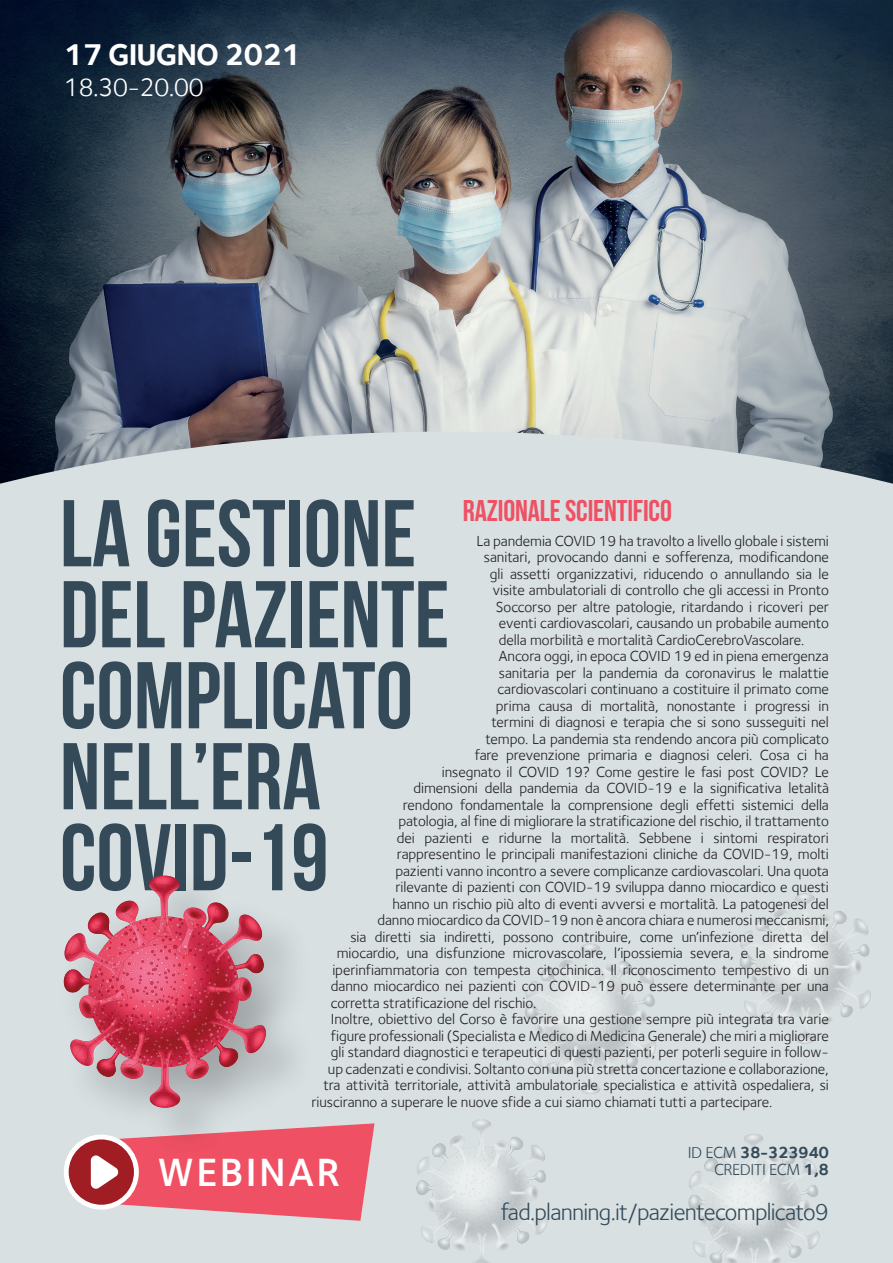
<style>
.page{position:relative;width:893px;height:1263px;background:#fff}
.page>*{position:absolute;margin:0;border:0;box-sizing:border-box;transform-origin:0 0}
.t1{font:94.5px/81px "Bebas Neue";color:#344a59}
.t2{font:600 40.5px "Foundry Sterling";letter-spacing:.06em;color:#fff}
.t3{font:700 30.9px "Foundry Sterling";letter-spacing:-.03em;color:#fff}
.t4{font:30px "Bebas Neue";letter-spacing:-.005em;color:#ef5063}
.t5{font:26.1px "Foundry Sterling";letter-spacing:-.03em;color:#fff}
.t6{font:24px "Foundry Sterling";letter-spacing:-.03em;color:#344a59}
.t7{font:16.5px/16.5px "Foundry Sterling";letter-spacing:-.03em;color:#344a59;text-align:right}
.t8{font:15px "Foundry Sterling";letter-spacing:-.005em;color:#231f20}
.s1{font-weight:700}
</style>
<div class="page">
<img style="left:0;top:0;width:893px;height:432px">
<div style="left:0;top:432px;width:893px;height:831px;background:#d8e0e2"></div>
<div style="left:64px;top:1134px;width:75px;height:75px;background:#fff;border-radius:50%"></div>
<div style="left:69px;top:1139px;width:65px;height:66px;background:#9f1d23;border-radius:50%"></div>
<svg style="left:81px;top:1123px;width:293px;height:98px"></svg>
<div style="left:58px;top:869px;width:258px;height:289px;background:#231f20;opacity:.3"></div>
<svg style="left:63px;top:884px;width:203px;height:224px"></svg>
<img style="left:75px;top:1078px;width:109px;height:2px">
<img style="left:151px;top:875px;width:27px;height:5px">
<img style="left:153px;top:1078px;width:22px;height:14px">
<svg style="left:150px;top:1092px;width:30px;height:17px"></svg>
<img style="left:164px;top:1078px;width:4px;height:10px">
<img style="left:192px;top:1078px;width:14px;height:1px">
<img style="left:122px;top:1078px;width:21px;height:1px">
<svg style="left:64px;top:880px;width:202px;height:198px"></svg>
<img style="left:96px;top:1038px;width:34px;height:32px">
<img style="left:202px;top:1028px;width:33px;height:39px">
<img style="left:416px;top:893px;width:455px;height:370px">
<h3 class="t3" style="left:64px;top:36px;width:239px">17 GIUGNO 2021</h3>
<h3 class="t5" style="left:64px;top:72px;width:142px">18.30-20.00</h3>
<h1 class="t1" style="left:60px;top:492px;width:391px">LA GESTIONE<br>DEL PAZIENTE<br>COMPLICATO<br>NELL’ERA<br>COVID-19</h1>
<h3 class="t4" style="left:463px;top:494px;width:211px">RAZIONALE SCIENTIFICO</h3>
<p class="t8" style="left:476px;top:532px;width:354px">La pandemia COVID 19 ha travolto a livello globale i sistemi</p>
<p class="t8" style="left:484px;top:548px;width:347px">sanitari, provocando danni e sofferenza, modificandone</p>
<p class="t8" style="left:490px;top:565px;width:340px">gli assetti organizzativi, riducendo o annullando sia le</p>
<p class="t8" style="left:493px;top:581px;width:337px">visite ambulatoriali di controllo che gli accessi in Pronto</p>
<p class="t8" style="left:496px;top:598px;width:335px">Soccorso per altre patologie, ritardando i ricoveri per</p>
<p class="t8" style="left:499px;top:614px;width:332px">eventi cardiovascolari, causando un probabile aumento</p>
<p class="t8" style="left:499px;top:631px;width:307px">della morbilità e mortalità CardioCerebroVascolare.</p>
<p class="t8" style="left:499px;top:647px;width:331px">Ancora oggi, in epoca COVID 19 ed in piena emergenza</p>
<p class="t8" style="left:499px;top:664px;width:332px">sanitaria per la pandemia da coronavirus le malattie</p>
<p class="t8" style="left:497px;top:680px;width:333px">cardiovascolari continuano a costituire il primato come</p>
<p class="t8" style="left:496px;top:697px;width:334px">prima causa di mortalità, nonostante i progressi in</p>
<p class="t8" style="left:491px;top:713px;width:339px">termini di diagnosi e terapia che si sono susseguiti nel</p>
<p class="t8" style="left:485px;top:730px;width:345px">tempo. La pandemia sta rendendo ancora più complicato</p>
<p class="t8" style="left:475px;top:746px;width:356px">fare prevenzione primaria e diagnosi celeri. Cosa ci ha</p>
<p class="t8" style="left:442px;top:763px;width:389px">insegnato il COVID 19? Come gestire le fasi post COVID? Le</p>
<p class="t8" style="left:413px;top:779px;width:417px">dimensioni della pandemia da COVID-19 e la significativa letalità</p>
<p class="t8" style="left:403px;top:796px;width:428px">rendono fondamentale la comprensione degli effetti sistemici della</p>
<p class="t8" style="left:398px;top:812px;width:432px">patologia, al fine di migliorare la stratificazione del rischio, il trattamento</p>
<p class="t8" style="left:397px;top:829px;width:434px">dei pazienti e ridurne la mortalità. Sebbene i sintomi respiratori</p>
<p class="t8" style="left:397px;top:845px;width:433px">rappresentino le principali manifestazioni cliniche da COVID-19, molti</p>
<p class="t8" style="left:395px;top:862px;width:435px">pazienti vanno incontro a severe complicanze cardiovascolari. Una quota</p>
<p class="t8" style="left:395px;top:878px;width:435px">rilevante di pazienti con COVID-19 sviluppa danno miocardico e questi</p>
<p class="t8" style="left:392px;top:895px;width:438px">hanno un rischio più alto di eventi avversi e mortalità. La patogenesi del</p>
<p class="t8" style="left:377px;top:911px;width:453px">danno miocardico da COVID-19 non è ancora chiara e numerosi meccanismi,</p>
<p class="t8" style="left:350px;top:928px;width:480px">sia diretti sia indiretti, possono contribuire, come un’infezione diretta del</p>
<p class="t8" style="left:337px;top:944px;width:493px">miocardio, una disfunzione microvascolare, l’ipossiemia severa, e la sindrome</p>
<p class="t8" style="left:332px;top:961px;width:498px">iperinfiammatoria con tempesta citochinica. Il riconoscimento tempestivo di un</p>
<p class="t8" style="left:331px;top:977px;width:500px">danno miocardico nei pazienti con COVID-19 può essere determinante per una</p>
<p class="t8" style="left:331px;top:994px;width:207px">corretta stratificazione del rischio.</p>
<p class="t8" style="left:331px;top:1010px;width:499px">Inoltre, obiettivo del Corso è favorire una gestione sempre più integrata tra varie</p>
<p class="t8" style="left:331px;top:1027px;width:500px">figure professionali (Specialista e Medico di Medicina Generale) che miri a migliorare</p>
<p class="t8" style="left:331px;top:1043px;width:499px">gli standard diagnostici e terapeutici di questi pazienti, per poterli seguire in follow-</p>
<p class="t8" style="left:328px;top:1060px;width:502px">up cadenzati e condivisi. Soltanto con una più stretta concertazione e collaborazione,</p>
<p class="t8" style="left:323px;top:1076px;width:507px">tra attività territoriale, attività ambulatoriale specialistica e attività ospedaliera, si</p>
<p class="t8" style="left:311px;top:1093px;width:463px">riusciranno a superare le nuove sfide a cui siamo chiamati tutti a partecipare.</p>
<p class="t7" style="left:688px;top:1144px;width:143px">ID ECM <span class="s1">38-323940<br></span>CREDITI ECM <span class="s1">1,8</span></p>
<h2 class="t2" style="left:157px;top:1148px;width:184px">WEBINAR</h2>
<h3 class="t6" style="left:501px;top:1198px;width:330px">fad.planning.it/pazientecomplicato9</h3>
</div>
